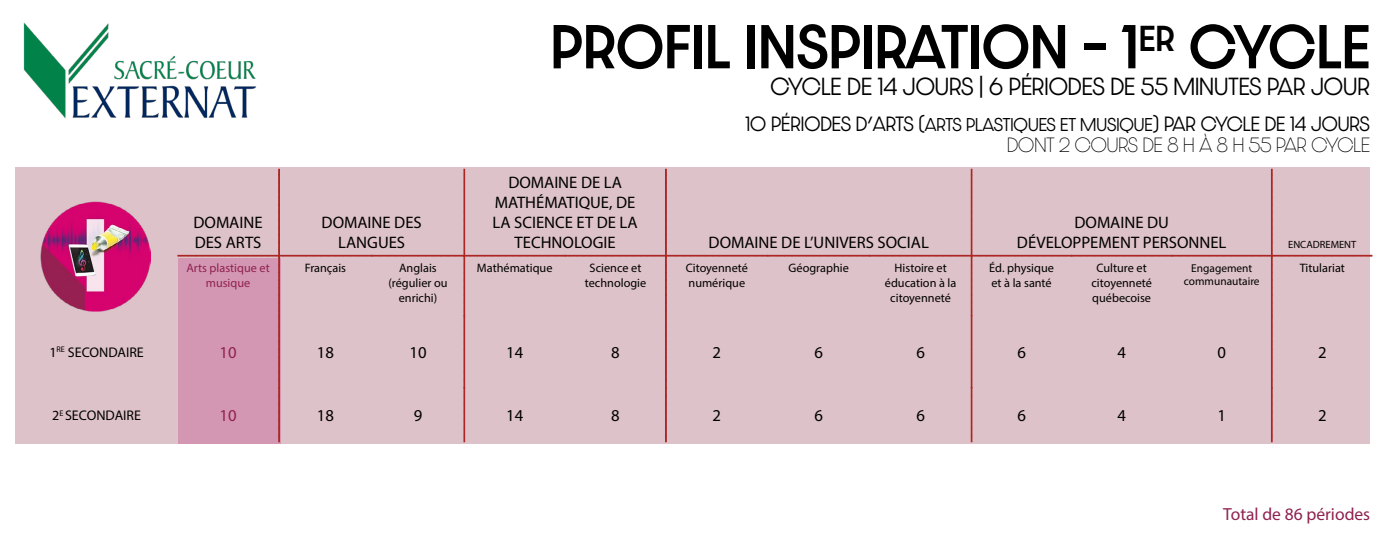
<style>
.page{position:relative;width:1386px;height:536px;background:#fff}
.page>*{position:absolute;margin:0;border:0;box-sizing:border-box;transform-origin:0 0}
.t1{font:500 52.5px "Dazzle Unicase";color:#000}
.t2{font:300 21px "Dazzle Unicase";color:#000}
.t3{font:300 17.5px/21px "Dazzle Unicase";color:#000;text-align:right}
.t4{font:17.5px "Myriad Pro";color:#8f2150}
.t5{font:16.62px/19.9px "Myriad Pro";color:#000;text-align:center}
.t6{font:16.62px "Myriad Pro";color:#8f2150}
.t7{font:14px "Myriad Pro";color:#000}
.t8{font:12.25px/14.7px "Myriad Pro";color:#000;text-align:center}
.t9{font:12.25px/14.7px "Myriad Pro";color:#8f2150;text-align:center}
.t10{font:11.38px/13.7px "Myriad Pro";color:#000;text-align:center}
.t11{font:10.5px "Myriad Pro";color:#000}
.s1{font-size:15.75px}
.s2{font-weight:100}
</style>
<div class="page">
<img style="left:23px;top:22px;width:234px;height:97px">
<div style="left:16px;top:167px;width:1354px;height:276px;background:#ddc2c9"></div>
<svg style="left:178px;top:169px;width:1195px;height:273px"></svg>
<img style="left:40px;top:201px;width:111px;height:110px">
<h1 class="t1" style="left:550px;top:7px;width:821px">PROFIL INSPIRATION – 1<sup>ER</sup> CYCLE</h1>
<h2 class="t2" style="left:770px;top:71px;width:601px">CYCLE DE 14 JOURS | 6 PÉRIODES DE 55 MINUTES PAR JOUR</h2>
<h3 class="t5" style="left:194px;top:212px;width:71px;text-align:left">DOMAINE<br>DES ARTS</h3>
<h3 class="t5" style="left:322px;top:212px;width:102px">DOMAINE DES<br>LANGUES</h3>
<h3 class="t5" style="left:493px;top:172px;width:147px">DOMAINE DE LA<br>MATHÉMATIQUE, DE<br>LA SCIENCE ET DE LA<br>TECHNOLOGIE</h3>
<h3 class="t3" style="left:746px;top:113px;width:626px">10 PÉRIODES D’ARTS (<span class="s1">ARTS PLASTIQUES ET MUSIQUE</span>) PAR CYCLE DE 14 JOURS<br><span class="s2">DONT 2 COURS DE 8 h à 8 h 55 par CYCLE</span></h3>
<h3 class="t5" style="left:709px;top:232px;width:222px">DOMAINE DE L’UNIVERS SOCIAL</h3>
<h3 class="t5" style="left:1017px;top:212px;width:211px">DOMAINE DU<br>DÉVELOPPEMENT PERSONNEL</h3>
<p class="t11" style="left:1288px;top:238px;width:70px">ENCADREMENT</p>
<p class="t9" style="left:186px;top:260px;width:85px">Arts plastique et musique</p>
<p class="t8" style="left:305px;top:260px;width:43px">Français</p>
<p class="t8" style="left:388px;top:260px;width:61px">Anglais (régulier ou enrichi)</p>
<p class="t8" style="left:477px;top:260px;width:77px">Mathématique</p>
<p class="t8" style="left:585px;top:260px;width:63px">Science et technologie</p>
<p class="t8" style="left:686px;top:260px;width:64px;text-align:left">Citoyenneté numérique</p>
<p class="t8" style="left:789px;top:260px;width:62px">Géographie</p>
<p class="t8" style="left:885px;top:260px;width:73px">Histoire et éducation à la citoyenneté</p>
<p class="t8" style="left:989px;top:260px;width:66px;text-align:left">Éd. physique et à la santé</p>
<p class="t8" style="left:1091px;top:260px;width:62px">Culture et citoyenneté québecoise</p>
<p class="t10" style="left:1184px;top:261px;width:77px">Engagement communautaire</p>
<p class="t8" style="left:1300px;top:260px;width:47px">Titulariat</p>
<p class="t7" style="left:49px;top:343px;width:96px">1<sup>RE</sup> SECONDAIRE</p>
<h3 class="t6" style="left:220px;top:342px;width:19px">10</h3>
<h3 class="t5" style="left:317px;top:342px;width:19px">18</h3>
<h3 class="t5" style="left:409px;top:342px;width:19px">10</h3>
<h3 class="t5" style="left:506px;top:342px;width:19px">14</h3>
<h3 class="t5" style="left:611px;top:342px;width:10px">8</h3>
<h3 class="t5" style="left:713px;top:342px;width:10px">2</h3>
<h3 class="t5" style="left:814px;top:342px;width:10px">6</h3>
<h3 class="t5" style="left:916px;top:342px;width:10px">6</h3>
<h3 class="t5" style="left:1017px;top:342px;width:10px">6</h3>
<h3 class="t5" style="left:1117px;top:342px;width:10px">4</h3>
<h3 class="t5" style="left:1217px;top:342px;width:10px">0</h3>
<h3 class="t5" style="left:1318px;top:342px;width:10px">2</h3>
<p class="t7" style="left:52px;top:407px;width:90px">2<sup>E</sup> SECONDAIRE</p>
<h3 class="t6" style="left:220px;top:405px;width:19px">10</h3>
<h3 class="t5" style="left:317px;top:405px;width:19px">18</h3>
<h3 class="t5" style="left:414px;top:405px;width:10px">9</h3>
<h3 class="t5" style="left:506px;top:405px;width:19px">14</h3>
<h3 class="t5" style="left:611px;top:405px;width:10px">8</h3>
<h3 class="t5" style="left:713px;top:405px;width:10px">2</h3>
<h3 class="t5" style="left:814px;top:405px;width:10px">6</h3>
<h3 class="t5" style="left:916px;top:405px;width:10px">6</h3>
<h3 class="t5" style="left:1017px;top:405px;width:10px">6</h3>
<h3 class="t5" style="left:1117px;top:405px;width:10px">4</h3>
<h3 class="t5" style="left:1218px;top:405px;width:10px">1</h3>
<h3 class="t5" style="left:1318px;top:405px;width:10px">2</h3>
<h3 class="t4" style="left:1223px;top:503px;width:148px">Total de 86 périodes</h3>
</div>
